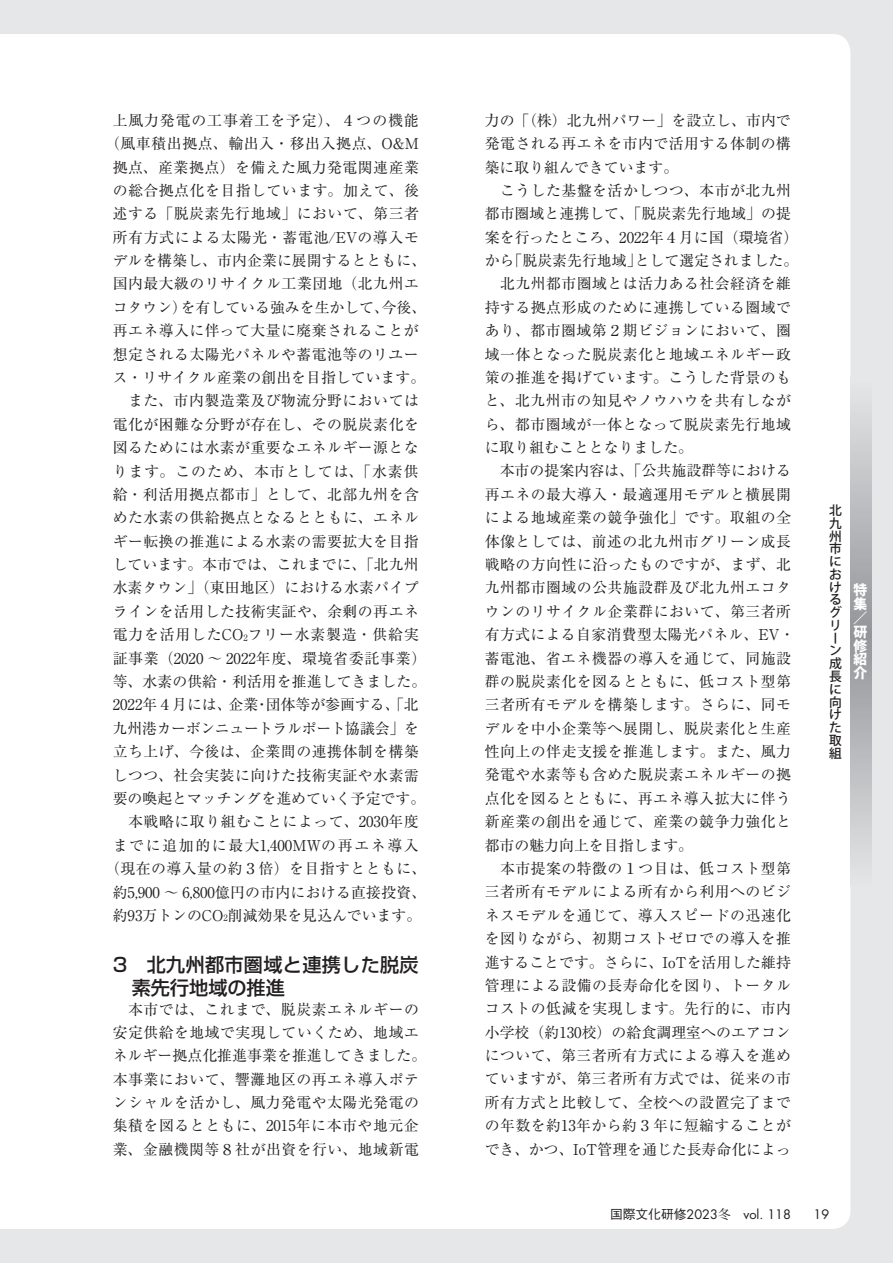
<style>
.page{position:relative;width:893px;height:1263px;background:#e6e7e9}
.page>*{position:absolute;margin:0;border:0;box-sizing:border-box;transform-origin:0 0}
.t1{font:500 19.2px/23.4px "Shin Go Pro";letter-spacing:.015em;color:#231f20}
.t2{font:14.85px/23.4px "Ryumin Pro";letter-spacing:.03em;color:#231f20}
.t3{font:800 13.8px/13.8px "Koz Go Pro";color:#fff;text-align:justify}
.t4{font:12.75px "Futura";color:#231f20}
.t5{font:500 12.75px/12.8px "Koz Go Pro";color:#231f20}
.s1{font-size:8.7px}
.s2{font-family:"Gothic BBB Pro";font-weight:500}
.s3{font-family:"Koz Min Pro"}
</style>
<div class="page">
<div style="left:0;top:34px;width:850px;height:1195px;background:#fff"></div>
<svg style="left:850px;top:411px;width:22px;height:446px"></svg>
<p class="t2" style="left:105px;top:108px;width:323px;text-align:center">上風力発電の工事着工を予定）、４つの機能（風車積出拠点、輸出入・移出入拠点、O&amp;M拠点、産業拠点）を備えた風力発電関連産業の総合拠点化を目指しています。加えて、後述する「脱炭素先行地域」において、第三者所有方式による太陽光・蓄電池/EVの導入モデルを構築し、市内企業に展開するとともに、国内最大級のリサイクル工業団地（北九州エコタウン）を有している強みを生かして、今後、再エネ導入に伴って大量に廃棄されることが想定される太陽光パネルや蓄電池等のリユース・リサイクル産業の創出を目指しています。　また、市内製造業及び物流分野においては電化が困難な分野が存在し、その脱炭素化を図るためには水素が重要なエネルギー源となります。このため、本市としては、「水素供給・利活用拠点都市」として、北部九州を含めた水素の供給拠点となるとともに、エネルギー転換の推進による水素の需要拡大を目指しています。本市では、これまでに、「北九州水素タウン」（東田地区）における水素パイプラインを活用した技術実証や、余剰の再エネ電力を活用したCO<span class="s1">2</span>フリー水素製造・供給実証事業（2020 ～ 2022年度、環境省委託事業）等、水素の供給・利活用を推進してきました。<br>2022年４月には、企業・団体等が参画する、「北九州港カーボンニュートラルポート協議会」を立ち上げ、今後は、企業間の連携体制を構築しつつ、社会実装に向けた技術実証や水素需要の喚起とマッチングを進めていく予定です。　本戦略に取り組むことによって、2030年度までに追加的に最大1,400MWの再エネ導入（現在の導入量の約３倍）を目指すとともに、約5,900 ～ 6,800億円の市内における直接投資、約93万トンのCO<span class="s1">2</span>削減効果を見込んでいます。</p>
<p class="t1" style="left:132px;top:950px;width:288px;text-indent:-19px">3　北九州都市圏域と連携した脱炭素先行地域の推進</p>
<p class="t2" style="left:113px;top:996px;width:315px">　本市では、これまで、脱炭素エネルギーの安定供給を地域で実現していくため、地域エネルギー拠点化推進事業を推進してきました。本事業において、響灘地区の再エネ導入ポテンシャルを活かし、風力発電や太陽光発電の集積を図るとともに、2015年に本市や地元企業、金融機関等８社が出資を行い、地域新電</p>
<p class="t2" style="left:485px;top:107px;width:315px">力の「（株）北九州パワー」を設立し、市内で発電される再エネを市内で活用する体制の構築に取り組んできています。<br>　こうした基盤を活かしつつ、本市が北九州都市圏域と連携して、「脱炭素先行地域」の提案を行ったところ、2022年４月に国（環境省）から「脱炭素先行地域」として選定されました。　北九州都市圏域とは活力ある社会経済を維持する拠点形成のために連携している圏域であり、都市圏域第２期ビジョンにおいて、圏域一体となった脱炭素化と地域エネルギー政策の推進を掲げています。こうした背景のもと、北九州市の知見やノウハウを共有しながら、都市圏域が一体となって脱炭素先行地域に取り組むこととなりました。<br>　本市の提案内容は、「公共施設群等における再エネの最大導入・最適運用モデルと横展開による地域産業の競争強化」です。取組の全体像としては、前述の北九州市グリーン成長戦略の方向性に沿ったものですが、まず、北九州都市圏域の公共施設群及び北九州エコタウンのリサイクル企業群において、第三者所有方式による自家消費型太陽光パネル、EV・蓄電池、省エネ機器の導入を通じて、同施設群の脱炭素化を図るとともに、低コスト型第三者所有モデルを構築します。さらに、同モデルを中小企業等へ展開し、脱炭素化と生産性向上の伴走支援を推進します。また、風力発電や水素等も含めた脱炭素エネルギーの拠点化を図るとともに、再エネ導入拡大に伴う新産業の創出を通じて、産業の競争力強化と都市の魅力向上を目指します。<br>　本市提案の特徴の１つ目は、低コスト型第三者所有モデルによる所有から利用へのビジネスモデルを通じて、導入スピードの迅速化を図りながら、初期コストゼロでの導入を推進することです。さらに、IoTを活用した維持管理による設備の長寿命化を図り、トータルコストの低減を実現します。先行的に、市内小学校（約130校）の給食調理室へのエアコンについて、第三者所有方式による導入を進めていますが、第三者所有方式では、従来の市所有方式と比較して、全校への設置完了までの年数を約13年から約３年に短縮することができ、かつ、IoT管理を通じた長寿命化によっ</p>
<p class="t5" style="left:829px;top:505px;width:14px">北九州市におけるグリーン成長に向けた取組</p>
<p class="t3" style="left:854px;top:584px;width:15px">特集／研修紹介</p>
<p class="t4" style="left:610px;top:1205px;width:182px"><span class="s2">国際文化研修</span>2023<span class="s3">冬　</span>vol. 118</p>
<p class="t4" style="left:813px;top:1205px;width:17px">19</p>
</div>
